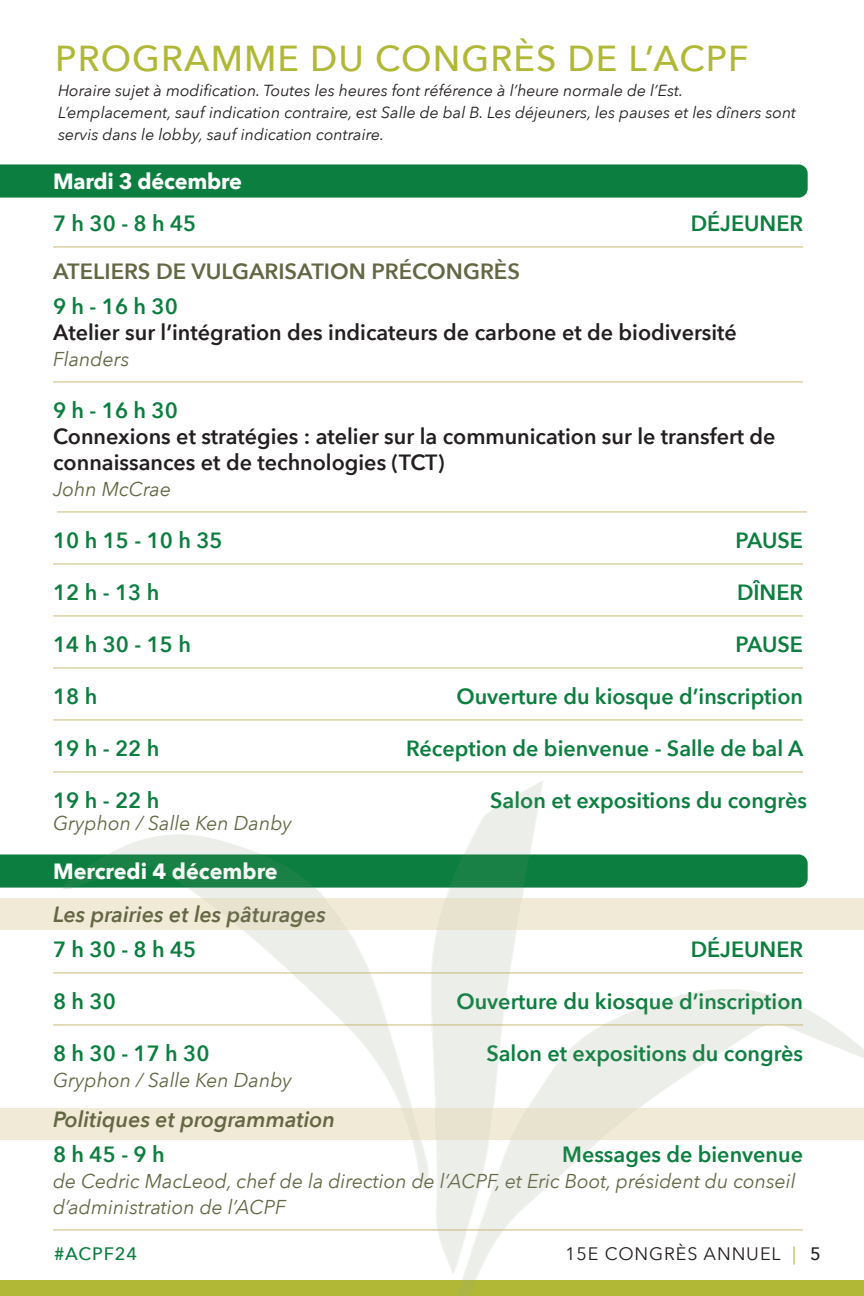
<style>
.page{position:relative;width:864px;height:1296px;background:#fff}
.page>*{position:absolute;margin:0;border:0;box-sizing:border-box;transform-origin:0 0}
.t1{font:500 36px "Avenir Next";letter-spacing:.03em;color:#b0b836}
.t2{font:600 22px "Avenir Next";color:#0c7e3f}
.t3{font:600 22px/26px "Avenir Next";color:#231f20}
.t4{font:italic 600 22px "Avenir Next";color:#646744}
.t5{font:600 22px "Avenir Next";color:#646744}
.t6{font:700 22px "Avenir Next";letter-spacing:-.01em;color:#fff}
.t7{font:italic 20px/26px "Avenir Next";color:#646744}
.t8{font:18px "Avenir Next";letter-spacing:.05em;color:#231f20}
.t9{font:500 18px "Avenir Next";letter-spacing:.05em;color:#0c7e3f}
.t10{font:500 18px "Avenir Next";color:#231f20}
.t11{font:italic 16px/22px "Avenir Next";color:#231f20}
.s1{color:#b0b836}
</style>
<div class="page">
<div style="left:0;top:1280px;width:864px;height:16px;background:#b0b836"></div>
<div style="left:0;top:898px;width:864px;height:31px;background:#f0ead6"></div>
<div style="left:0;top:1108px;width:864px;height:31px;background:#f0ead6"></div>
<div style="left:0;top:854px;width:62px;height:34px;background:#0c7e3f"></div>
<div style="left:0;top:164px;width:808px;height:34px;background:#0c7e3f"></div>
<hr style="left:53px;top:247px;width:750px;height:1px;background:#cbbb77">
<hr style="left:53px;top:382px;width:750px;height:1px;background:#cbbb77">
<hr style="left:57px;top:512px;width:750px;height:1px;background:#cbbb77">
<hr style="left:53px;top:564px;width:750px;height:1px;background:#cbbb77">
<hr style="left:53px;top:616px;width:750px;height:1px;background:#cbbb77">
<hr style="left:53px;top:668px;width:750px;height:1px;background:#cbbb77">
<hr style="left:53px;top:720px;width:750px;height:1px;background:#cbbb77">
<hr style="left:53px;top:772px;width:750px;height:1px;background:#cbbb77">
<hr style="left:53px;top:973px;width:750px;height:1px;background:#cbbb77">
<hr style="left:53px;top:1025px;width:750px;height:1px;background:#cbbb77">
<hr style="left:53px;top:1230px;width:750px;height:1px;background:#cbbb77">
<svg style="left:62px;top:781px;width:802px;height:450px"></svg>
<svg style="left:426px;top:984px;width:438px;height:312px"></svg>
<svg style="left:430px;top:781px;width:112px;height:494px"></svg>
<svg style="left:62px;top:832px;width:367px;height:359px"></svg>
<p class="t1" style="left:55px;top:27px;width:695px">PROGRAMME DU CONGRÈS DE L’ACPF</p>
<p class="t11" style="left:58px;top:79px;width:627px">Horaire sujet à modification. Toutes les heures font référence à l’heure normale de l’Est.</p>
<p class="t11" style="left:58px;top:101px;width:740px">L’emplacement, sauf indication contraire, est Salle de bal B. Les déjeuners, les pauses et les dîners sont servis dans le lobby, sauf indication contraire.</p>
<p class="t6" style="left:53px;top:162px;width:190px">Mardi 3 décembre</p>
<p class="t2" style="left:53px;top:205px;width:145px">7 h 30 - 8 h 45</p>
<p class="t2" style="left:691px;top:205px;width:114px">DÉJEUNER</p>
<p class="t5" style="left:53px;top:253px;width:468px">ATELIERS DE VULGARISATION PRÉCONGRÈS</p>
<p class="t2" style="left:53px;top:288px;width:126px">9 h - 16 h 30</p>
<p class="t3" style="left:53px;top:319px;width:685px">Atelier sur l’intégration des indicateurs de carbone et de biodiversité</p>
<p class="t7" style="left:53px;top:345px;width:78px">Flanders</p>
<p class="t2" style="left:53px;top:392px;width:126px">9 h - 16 h 30</p>
<p class="t3" style="left:53px;top:423px;width:724px">Connexions et stratégies : atelier sur la communication sur le transfert de connaissances et de technologies (TCT)</p>
<p class="t7" style="left:53px;top:475px;width:120px">John McCrae</p>
<p class="t2" style="left:53px;top:522px;width:171px">10 h 15 - 10 h 35</p>
<p class="t2" style="left:735px;top:522px;width:69px">PAUSE</p>
<p class="t2" style="left:53px;top:574px;width:108px">12 h - 13 h</p>
<p class="t2" style="left:737px;top:574px;width:68px">DÎNER</p>
<p class="t2" style="left:53px;top:626px;width:139px">14 h 30 - 15 h</p>
<p class="t2" style="left:735px;top:626px;width:69px">PAUSE</p>
<p class="t2" style="left:53px;top:678px;width:46px">18 h</p>
<p class="t2" style="left:456px;top:678px;width:348px">Ouverture du kiosque d’inscription</p>
<p class="t2" style="left:53px;top:730px;width:108px">19 h - 22 h</p>
<p class="t2" style="left:406px;top:730px;width:399px">Réception de bienvenue - Salle de bal A</p>
<p class="t2" style="left:53px;top:782px;width:108px">19 h - 22 h</p>
<p class="t2" style="left:490px;top:782px;width:318px">Salon et expositions du congrès</p>
<p class="t7" style="left:53px;top:809px;width:241px">Gryphon / Salle Ken Danby</p>
<p class="t6" style="left:53px;top:852px;width:226px">Mercredi 4 décembre</p>
<p class="t4" style="left:53px;top:896px;width:274px">Les prairies et les pâturages</p>
<p class="t2" style="left:53px;top:931px;width:145px">7 h 30 - 8 h 45</p>
<p class="t2" style="left:691px;top:931px;width:114px">DÉJEUNER</p>
<p class="t2" style="left:53px;top:983px;width:64px">8 h 30</p>
<p class="t2" style="left:456px;top:983px;width:348px">Ouverture du kiosque d’inscription</p>
<p class="t2" style="left:53px;top:1035px;width:158px">8 h 30 - 17 h 30</p>
<p class="t2" style="left:486px;top:1035px;width:318px">Salon et expositions du congrès</p>
<p class="t7" style="left:53px;top:1066px;width:241px">Gryphon / Salle Ken Danby</p>
<p class="t4" style="left:53px;top:1101px;width:284px">Politiques et programmation</p>
<p class="t2" style="left:53px;top:1136px;width:113px">8 h 45 - 9 h</p>
<p class="t2" style="left:562px;top:1136px;width:242px">Messages de bienvenue</p>
<p class="t7" style="left:53px;top:1167px;width:744px">de Cedric MacLeod, chef de la direction de l’ACPF, et Eric Boot, président du conseil d’administration de l’ACPF</p>
<p class="t9" style="left:54px;top:1239px;width:85px">#ACPF24</p>
<p class="t8" style="left:565px;top:1239px;width:232px">15E CONGRÈS ANNUEL <span class="s1">|</span></p>
<p class="t10" style="left:810px;top:1239px;width:12px">5</p>
</div>
